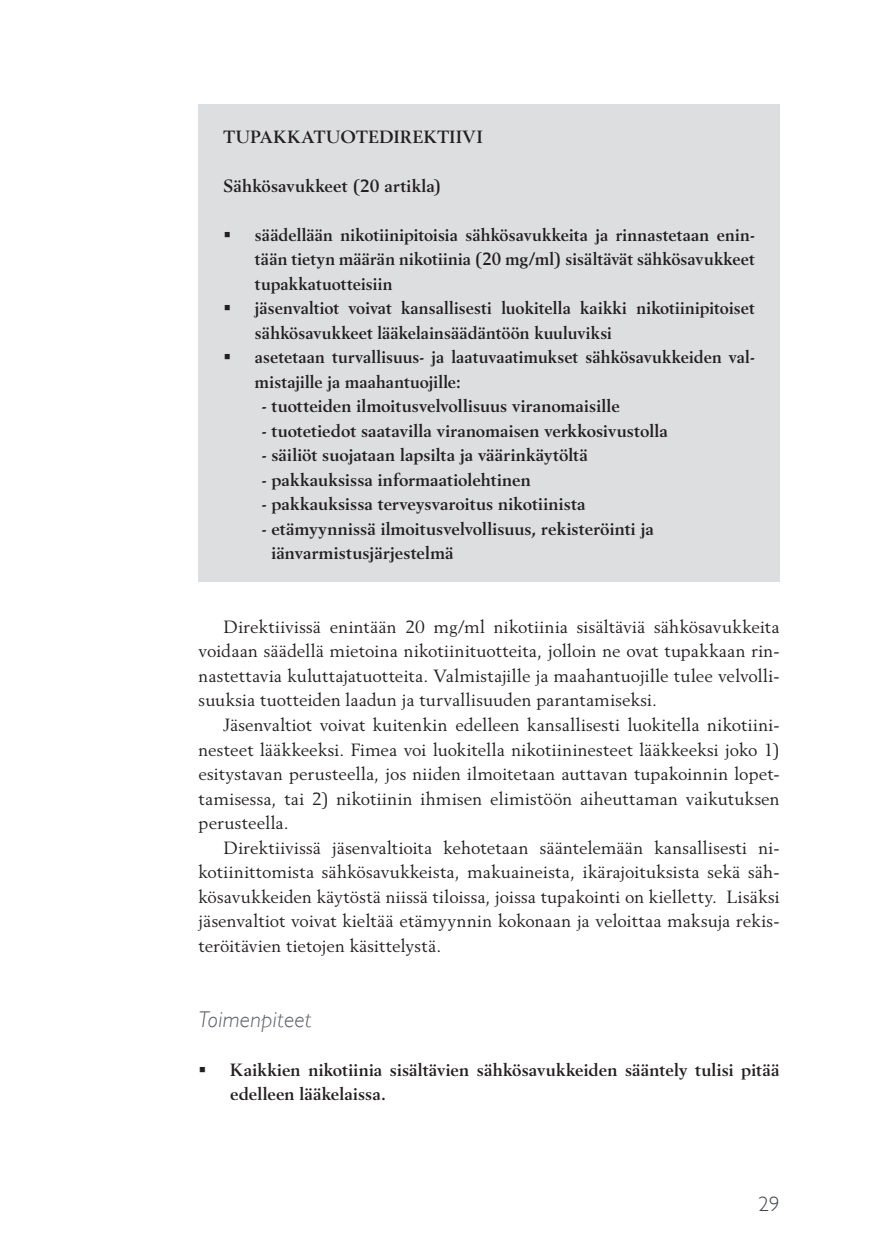
<style>
.page{position:relative;width:874px;height:1241px;background:#fff}
.page>*{position:absolute;margin:0;border:0;box-sizing:border-box;transform-origin:0 0}
.Väliotsikko_3{font:italic 300 22.75px "Gill Sans";letter-spacing:.015em;color:#5d6067}
.t1{font:300 21px "Gill Sans Std";color:#40444e}
.Leipäteksti{font:17.5px/24.5px "Berling LT Std";letter-spacing:.015em;color:#231f20;text-align:justify}
.Neliö_bullet{font:700 17.5px/24.5px "Berling LT Std";letter-spacing:.005em;color:#231f20}
.Leipäteksti-2{font:700 17.5px "Berling LT Std";letter-spacing:.005em;color:#231f20}
.Leipäteksti_ensimmäi{font:700 17.5px "Berling LT Std";letter-spacing:.015em;color:#231f20}
.Leipäteksti_ensimmäi-2{font:700 17.5px "Berling LT Std";letter-spacing:.035em;color:#231f20}
</style>
<div class="page">
<div style="left:198px;top:104px;width:581px;height:477px;background:#dddee0"></div>
<p class="Leipäteksti_ensimmäi-2" style="left:223px;top:126px;width:260px">TUPAKKATUOTEDIREKTIIVI</p>
<p class="Leipäteksti_ensimmäi" style="left:223px;top:175px;width:219px">Sähkösavukkeet (20 artikla)</p>
<p class="Neliö_bullet" style="left:255px;top:222px;width:501px;text-align:justify">säädellään nikotiinipitoisia sähkösavukkeita ja rinnastetaan enin&shy;tään tietyn määrän nikotiinia (20 mg/ml) sisältävät sähkösavukkeet tupakkatuotteisiin</p>
<p class="Neliö_bullet" style="left:255px;top:296px;width:501px">jäsenvaltiot voivat kansallisesti luokitella kaikki nikotiinipitoiset sähkösavukkeet lääkelainsäädäntöön kuuluviksi</p>
<p class="Neliö_bullet" style="left:255px;top:345px;width:501px">asetetaan turvallisuus- ja laatuvaatimukset sähkösavukkeiden val&shy;mistajille ja maahantuojille:</p>
<p class="Leipäteksti-2" style="left:261px;top:396px;width:359px">- tuotteiden ilmoitusvelvollisuus viranomaisille</p>
<p class="Leipäteksti-2" style="left:261px;top:420px;width:407px">- tuotetiedot saatavilla viranomaisen verkkosivustolla</p>
<p class="Leipäteksti-2" style="left:261px;top:445px;width:327px">- säiliöt suojataan lapsilta ja väärinkäytöltä</p>
<p class="Leipäteksti-2" style="left:261px;top:469px;width:270px">- pakkauksissa informaatiolehtinen</p>
<p class="Leipäteksti-2" style="left:261px;top:494px;width:325px">- pakkauksissa terveysvaroitus nikotiinista</p>
<p class="Leipäteksti-2" style="left:261px;top:518px;width:393px">- etämyynnissä ilmoitusvelvollisuus, rekisteröinti ja</p>
<p class="Leipäteksti-2" style="left:271px;top:543px;width:183px">iänvarmistusjärjestelmä</p>
<p class="Leipäteksti" style="left:198px;top:614px;width:582px;text-indent:25px">Direktiivissä enintään 20 mg/ml nikotiinia sisältäviä sähkösavukkeita voidaan säädellä mietoina nikotiinituotteita, jolloin ne ovat tupakkaan rin&shy;nastettavia kuluttajatuotteita. Valmistajille ja maahantuojille tulee velvolli&shy;suuksia tuotteiden laadun ja turvallisuuden parantamiseksi.</p>
<p class="Leipäteksti" style="left:198px;top:712px;width:582px;text-indent:25px">Jäsenvaltiot voivat kuitenkin edelleen kansallisesti luokitella nikotiini&shy;nesteet lääkkeeksi. Fimea voi luokitella nikotiininesteet lääkkeeksi joko 1) esitystavan perusteella, jos niiden ilmoitetaan auttavan tupakoinnin lopet&shy;tamisessa, tai 2) nikotiinin ihmisen elimistöön aiheuttaman vaikutuksen perusteella.</p>
<p class="Leipäteksti" style="left:198px;top:834px;width:582px;text-indent:25px">Direktiivissä jäsenvaltioita kehotetaan sääntelemään kansallisesti ni&shy;kotiinittomista sähkösavukkeista, makuaineista, ikärajoituksista sekä säh&shy;kösavukkeiden käytöstä niissä tiloissa, joissa tupakointi on kielletty. Lisäksi jäsenvaltiot voivat kieltää etämyynnin kokonaan ja veloittaa maksuja rekis&shy;teröitävien tietojen käsittelystä.</p>
<p class="Väliotsikko_3" style="left:198px;top:1006px;width:114px">Toimenpiteet</p>
<p class="Neliö_bullet" style="left:230px;top:1057px;width:550px">Kaikkien nikotiinia sisältävien sähkösavukkeiden sääntely tulisi pitää edelleen lääkelaissa.</p>
<p class="t1" style="left:758px;top:1191px;width:22px">29</p>
</div>
